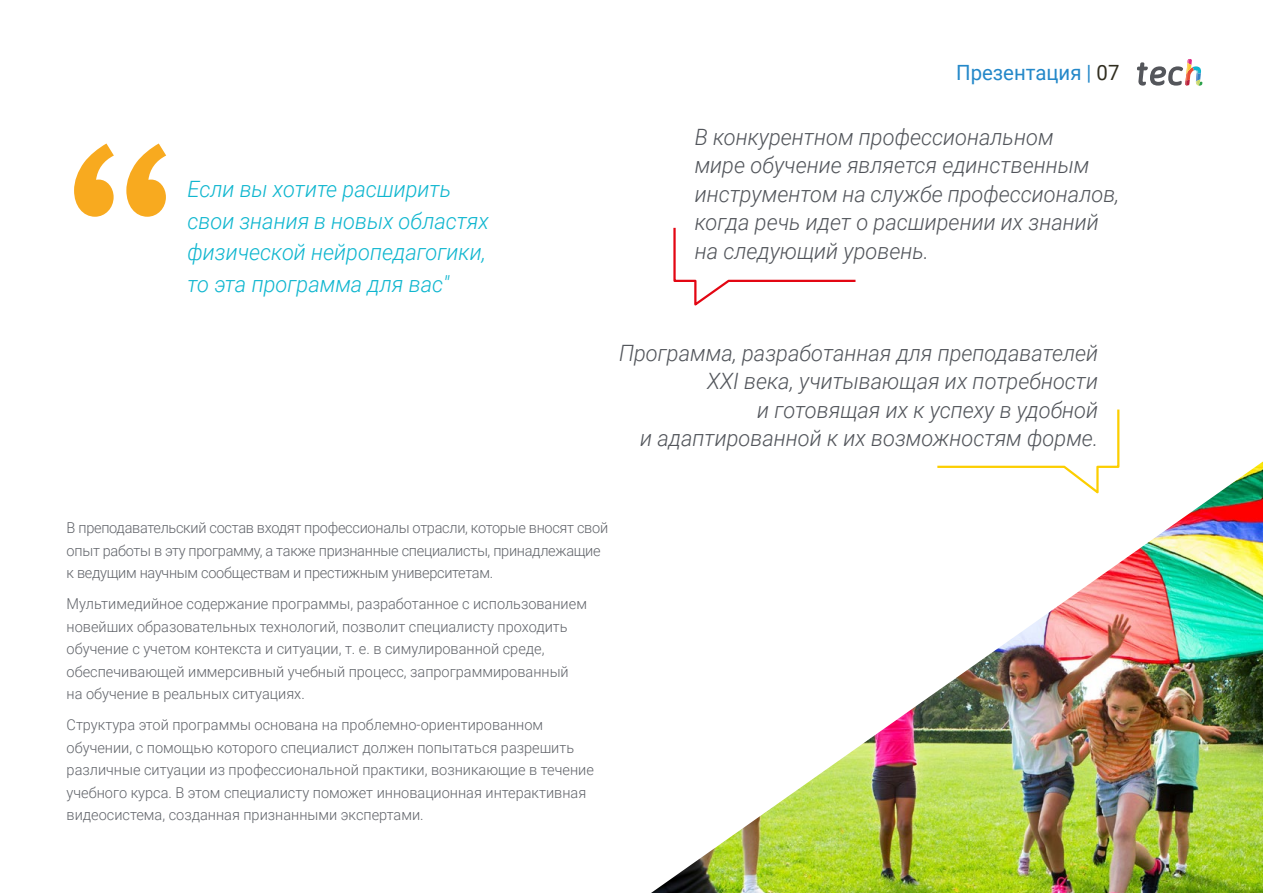
<style>
.page{position:relative;width:1263px;height:893px;background:#fff}
.page>*{position:absolute;margin:0;border:0;box-sizing:border-box;transform-origin:0 0}
.t1{font:italic 300 22.5px/28.5px "Roboto";color:#52555b;text-align:right}
.t2{font:italic 300 22.5px/31.5px "Roboto";color:#0fb6cf}
.t3{font:21px "Roboto";color:#2488c9}
.t4{font:300 15px/22.5px "Roboto";color:#61646a}
.t5{font:300 15px/22.5px "Roboto";letter-spacing:-.02em;color:#61646a}
.s1{color:#312e20}
</style>
<div class="page">
<svg style="left:74px;top:144px;width:92px;height:73px"></svg>
<img style="left:651px;top:461px;width:612px;height:432px">
<svg style="left:1137px;top:59px;width:65px;height:27px"></svg>
<svg style="left:935px;top:409px;width:185px;height:88px"></svg>
<svg style="left:673px;top:227px;width:183px;height:79px"></svg>
<h1 class="t2" style="left:187px;top:172px;width:303px">Если вы хотите расширить свои знания в новых областях физической нейропедагогики, то эта программа для вас"</h1>
<h2 class="t3" style="left:956px;top:57px;width:165px">Презентация | <span class="s1">07</span></h2>
<h1 class="t1" style="left:695px;top:121px;width:426px;text-align:left">В конкурентном профессиональном<br>мире обучение является единственным инструментом на службе профессионалов, когда речь идет о расширении их знаний на следующий уровень.</h1>
<h1 class="t1" style="left:619px;top:338px;width:481px">Программа, разработанная для преподавателей XXI века, учитывающая их потребности<br>и готовящая их к успеху в удобной<br>и адаптированной к их возможностям форме.</h1>
<p class="t5" style="left:67px;top:516px;width:543px">В преподавательский состав входят профессионалы отрасли, которые вносят свой опыт работы в эту программу, а также признанные специалисты, принадлежащие к ведущим научным сообществам и престижным университетам.</p>
<p class="t4" style="left:67px;top:592px;width:522px">Мультимедийное содержание программы, разработанное с использованием новейших образовательных технологий, позволит специалисту проходить обучение с учетом контекста и ситуации, т. е. в симулированной среде, обеспечивающей иммерсивный учебный процесс, запрограммированный на обучение в реальных ситуациях.</p>
<p class="t4" style="left:67px;top:713px;width:529px">Структура этой программы основана на проблемно-ориентированном обучении, с помощью которого специалист должен попытаться разрешить различные ситуации из профессиональной практики, возникающие в течение учебного курса. В этом специалисту поможет инновационная интерактивная видеосистема, созданная признанными экспертами.</p>
</div>
